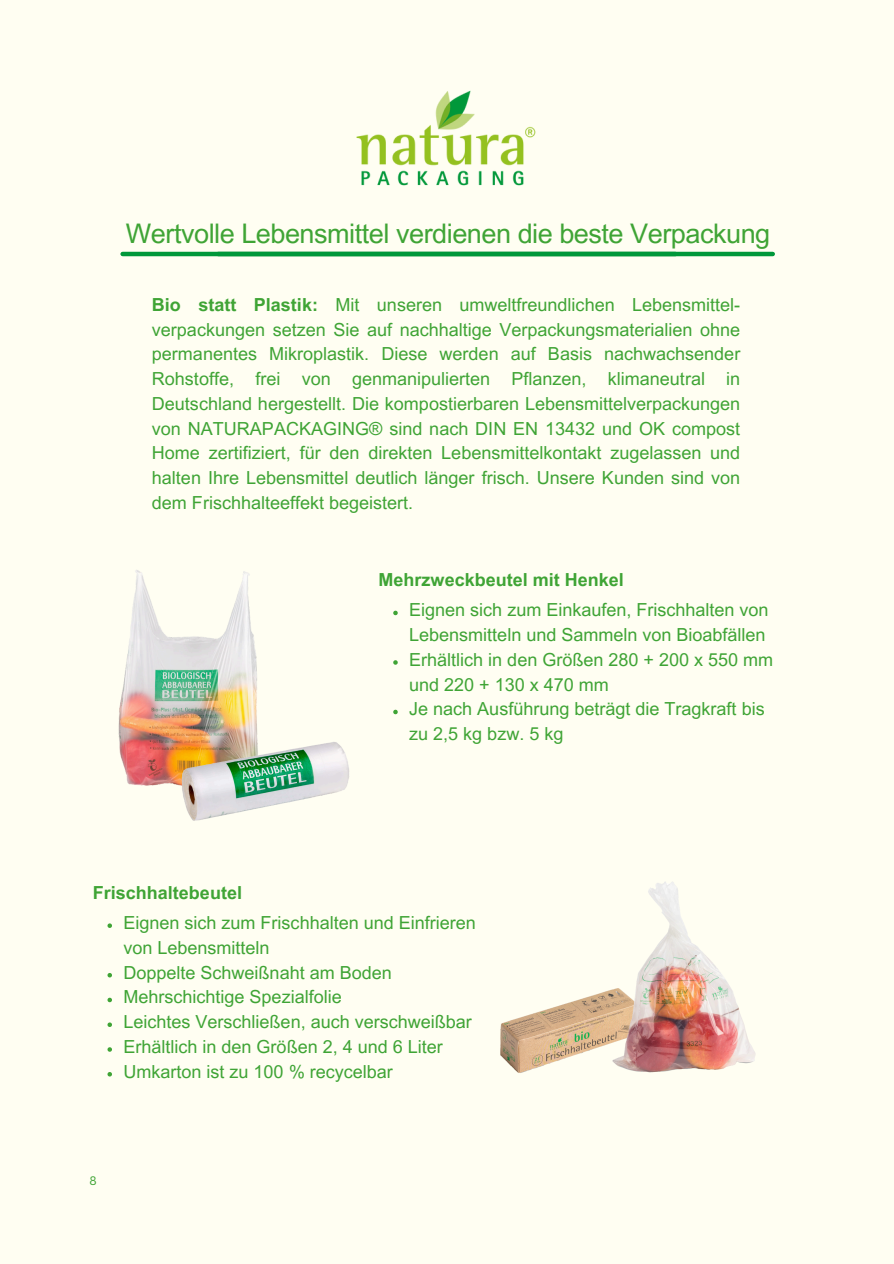
<style>
.page{position:relative;width:894px;height:1264px;background:#fff}
.page>*{position:absolute;margin:0;border:0;box-sizing:border-box;transform-origin:0 0}
.t1{font:27px "Arial MT Pro";letter-spacing:-.015em;color:#3fa435}
.t2{font:18px/24.8px "Arial MT Pro";color:#3fa435}
.t3{font:700 18px "Arial MT Pro";color:#3fa435}
.t4{font:12px "Canva Sans";color:#3fa435}
.s1{font-weight:700}
</style>
<div class="page">
<div style="left:0;top:0;width:893px;height:1263px;background:#fffef2"></div>
<img style="left:118px;top:570px;width:139px;height:216px">
<img style="left:149px;top:704px;width:200px;height:117px">
<img style="left:500px;top:1010px;width:43px;height:63px">
<img style="left:543px;top:882px;width:213px;height:191px">
<img style="left:356px;top:90px;width:180px;height:96px">
<svg style="left:393px;top:610px;width:4px;height:5px"></svg>
<svg style="left:393px;top:660px;width:4px;height:4px"></svg>
<svg style="left:393px;top:709px;width:4px;height:5px"></svg>
<svg style="left:107px;top:923px;width:5px;height:4px"></svg>
<svg style="left:107px;top:973px;width:5px;height:4px"></svg>
<svg style="left:107px;top:997px;width:5px;height:5px"></svg>
<svg style="left:107px;top:1022px;width:5px;height:4px"></svg>
<svg style="left:107px;top:1047px;width:5px;height:4px"></svg>
<svg style="left:107px;top:1072px;width:5px;height:4px"></svg>
<hr style="left:123px;top:252px;width:649px;height:4px;background:#00983a">
<p class="t1" style="left:126px;top:223px;width:645px">Wertvolle Lebensmittel verdienen die beste Verpackung</p>
<h1 class="t2" style="left:152px;top:294px;width:589px;text-align:justify"><span class="s1">Bio statt Plastik:</span> Mit unseren umweltfreundlichen Lebensmittel&shy;verpackungen setzen Sie auf nachhaltige Verpackungsmaterialien ohne permanentes Mikroplastik. Diese werden auf Basis nachwachsender Rohstoffe, frei von genmanipulierten Pflanzen, klimaneutral in Deutschland hergestellt. Die kompostierbaren Lebensmittelverpackungen von NATURAPACKAGING® sind nach DIN EN 13432 und OK compost Home zertifiziert, für den direkten Lebensmittelkontakt zugelassen und halten Ihre Lebensmittel deutlich länger frisch. Unsere Kunden sind von dem Frischhalteeffekt begeistert.</h1>
<p class="t3" style="left:378px;top:573px;width:247px">Mehrzweckbeutel mit Henkel</p>
<p class="t2" style="left:409px;top:600px;width:361px">Eignen sich zum Einkaufen, Frischhalten von<br>Lebensmitteln und Sammeln von Bioabfällen</p>
<p class="t2" style="left:409px;top:649px;width:365px">Erhältlich in den Größen 280 + 200 x 550 mm und 220 + 130 x 470 mm</p>
<p class="t2" style="left:409px;top:699px;width:357px">Je nach Ausführung beträgt die Tragkraft bis zu 2,5 kg bzw. 5 kg</p>
<p class="t3" style="left:93px;top:885px;width:151px">Frischhaltebeutel</p>
<p class="t2" style="left:123px;top:912px;width:354px">Eignen sich zum Frischhalten und Einfrieren von Lebensmitteln</p>
<p class="t2" style="left:123px;top:962px;width:270px">Doppelte Schweißnaht am Boden</p>
<p class="t2" style="left:123px;top:986px;width:220px">Mehrschichtige Spezialfolie</p>
<p class="t2" style="left:123px;top:1011px;width:350px">Leichtes Verschließen, auch verschweißbar</p>
<p class="t2" style="left:123px;top:1036px;width:321px">Erhältlich in den Größen 2, 4 und 6 Liter</p>
<p class="t2" style="left:123px;top:1061px;width:271px">Umkarton ist zu 100 % recycelbar</p>
<p class="t4" style="left:89px;top:1172px;width:9px">8</p>
</div>
